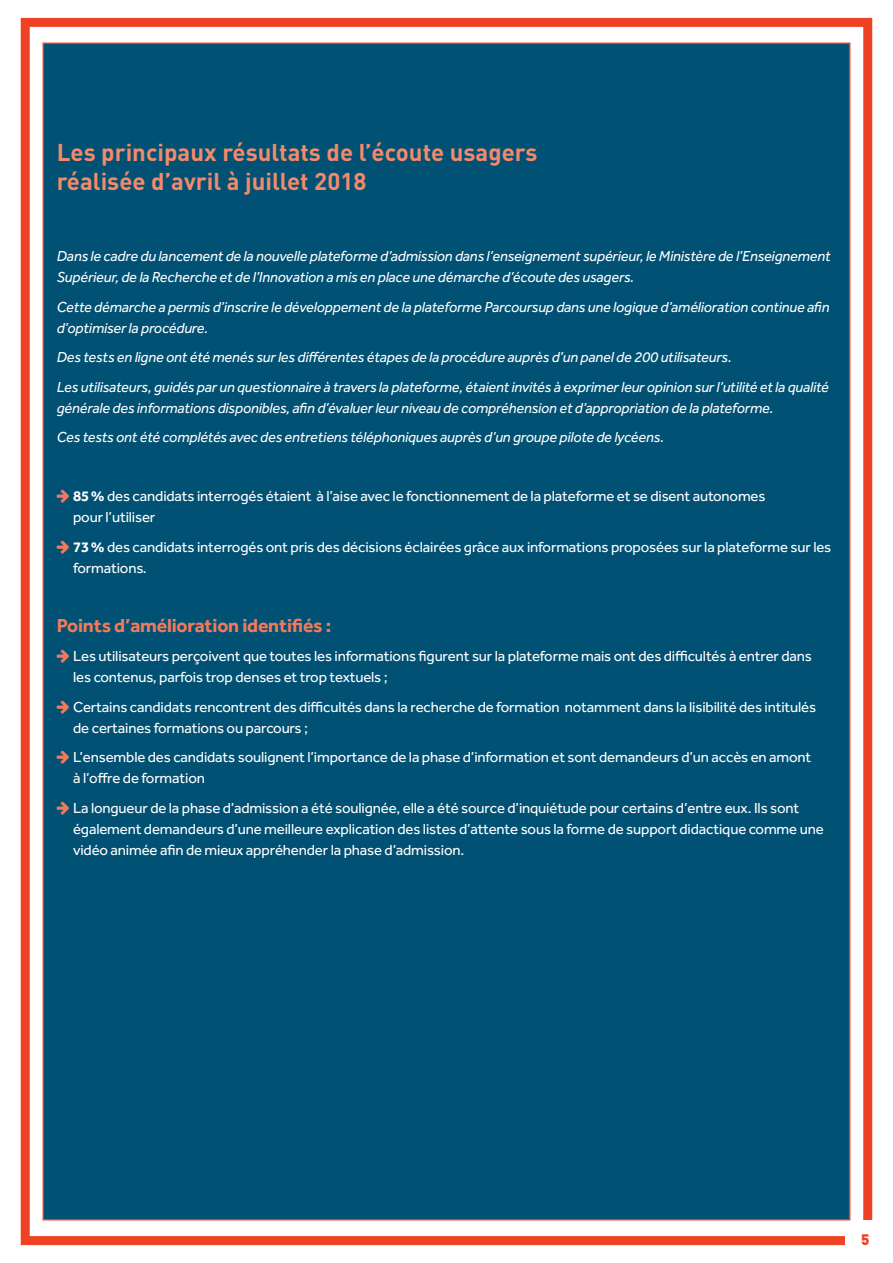
<style>
.page{position:relative;width:893px;height:1263px;background:#fff}
.page>*{position:absolute;margin:0;border:0;box-sizing:border-box;transform-origin:0 0}
.t1{font:700 24px/28.8px "DIN";color:#f68969}
.t2{font:700 19.5px "Effra";letter-spacing:-.01em;color:#f27a5c}
.t3{font:15px/21px "Effra";letter-spacing:-.01em;color:#fff}
.t4{font:italic 15px/21px "Effra";letter-spacing:-.01em;color:#fff}
.t5{font:900 15px "DIN";color:#ef4123}
.s1{font-weight:700}
</style>
<div class="page">
<div style="left:21px;top:18px;width:851px;height:1227px;border:9px solid #ef4123"></div>
<div style="left:845px;top:1220px;width:40px;height:43px;background:#fff"></div>
<div style="left:43px;top:43px;width:807px;height:1177px;background:#005174"></div>
<h1 class="t1" style="left:57px;top:137px;width:482px">Les principaux résultats de l’écoute usagers réalisée d’avril à juillet 2018</h1>
<p class="t4" style="left:57px;top:245px;width:775px">Dans le cadre du lancement de la nouvelle plateforme d’admission dans l’enseignement supérieur, le Ministère de l’Enseignement<br>Supérieur, de la Recherche et de l’Innovation a mis en place une démarche d’écoute des usagers.</p>
<p class="t4" style="left:57px;top:296px;width:774px">Cette démarche a permis d’inscrire le développement de la plateforme Parcoursup dans une logique d’amélioration continue afin d’optimiser la procédure.</p>
<p class="t4" style="left:57px;top:342px;width:774px;line-height:29.5px">Des tests en ligne ont été menés sur les différentes étapes de la procédure auprès d’un panel de 200 utilisateurs.<br>Les utilisateurs, guidés par un questionnaire à travers la plateforme, étaient invités à exprimer leur opinion sur l’utilité et la qualité</p>
<p class="t4" style="left:57px;top:393px;width:718px;line-height:29.5px">générale des informations disponibles, afin d’évaluer leur niveau de compréhension et d’appropriation de la plateforme.<br>Ces tests ont été complétés avec des entretiens téléphoniques auprès d’un groupe pilote de lycéens.</p>
<p class="t3" style="left:73px;top:485px;width:694px"><span class="s1">85%</span> des candidats interrogés étaient à l’aise avec le fonctionnement de la plateforme et se disent autonomes pour l’utiliser</p>
<p class="t3" style="left:73px;top:536px;width:760px"><span class="s1">73%</span> des candidats interrogés ont pris des décisions éclairées grâce aux informations proposées sur la plateforme sur les formations.</p>
<h2 class="t2" style="left:57px;top:613px;width:276px">Points d’amélioration identifiés :</h2>
<p class="t3" style="left:73px;top:645px;width:740px">Les utilisateurs perçoivent que toutes les informations figurent sur la plateforme mais ont des difficultés à entrer dans les contenus, parfois trop denses et trop textuels ;</p>
<p class="t3" style="left:73px;top:696px;width:744px">Certains candidats rencontrent des difficultés dans la recherche de formation notamment dans la lisibilité des intitulés de certaines formations ou parcours ;</p>
<p class="t3" style="left:73px;top:746px;width:740px">L’ensemble des candidats soulignent l’importance de la phase d’information et sont demandeurs d’un accès en amont à l’offre de formation</p>
<p class="t3" style="left:73px;top:797px;width:752px">La longueur de la phase d’admission a été soulignée, elle a été source d’inquiétude pour certains d’entre eux. Ils sont également demandeurs d’une meilleure explication des listes d’attente sous la forme de support didactique comme une vidéo animée afin de mieux appréhender la phase d’admission.</p>
<p class="t5" style="left:861px;top:1229px;width:10px">5</p>
</div>
